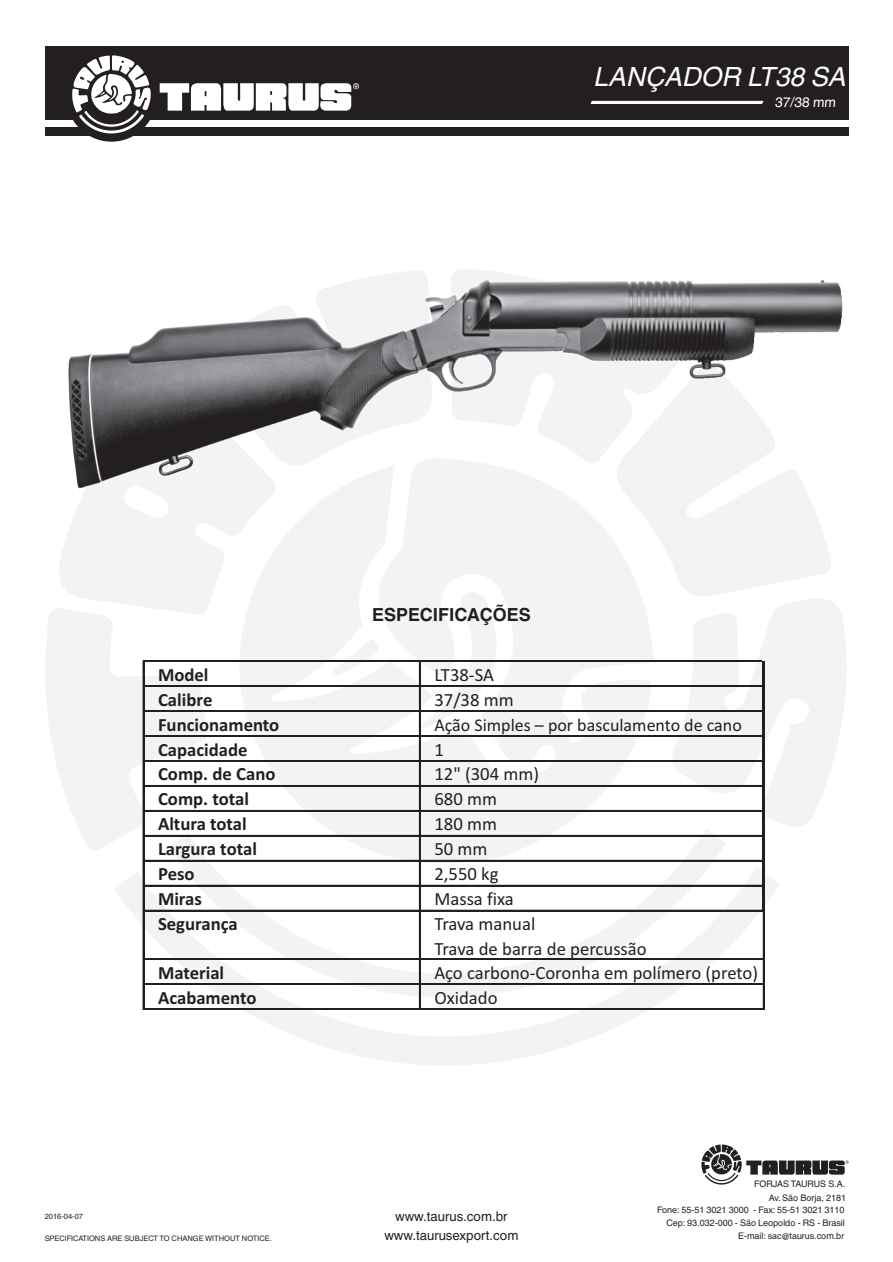
<style>
.page{position:relative;width:893px;height:1262px;background:#fff}
.page>*{position:absolute;margin:0;border:0;box-sizing:border-box;transform-origin:0 0}
.t1{font:italic 26.4px "Helvetica World";color:#fff}
.t2{font:18.75px/24.9px "Calibri";color:#231f20}
.t3{font:700 18.75px "Calibri";color:#231f20}
.t4{font:18px "Calibri";color:#231f20}
.t5{font:700 18px "Helvetica World";color:#231f20}
.t6{font:13.8px "Helvetica World";color:#fff}
.t7{font:13.35px/19px "Helvetica World";color:#231f20;text-align:center}
.t8{font:9px/12.9px "Helvetica World";color:#231f20;text-align:right}
.t9{font:7.5px "Helvetica World";color:#231f20}
</style>
<div class="page">
<svg style="left:45px;top:508px;width:801px;height:557px"></svg>
<hr style="left:762px;top:660px;width:2px;height:251px;background:#231f20">
<hr style="left:143px;top:660px;width:1px;height:350px;background:#231f20">
<hr style="left:419px;top:662px;width:1px;height:348px;background:#231f20">
<hr style="left:763px;top:911px;width:1px;height:99px;background:#231f20">
<hr style="left:144px;top:660px;width:618px;height:2px;background:#231f20">
<hr style="left:144px;top:685px;width:618px;height:2px;background:#231f20">
<hr style="left:144px;top:710px;width:618px;height:2px;background:#231f20">
<hr style="left:144px;top:735px;width:618px;height:2px;background:#231f20">
<hr style="left:144px;top:760px;width:618px;height:1px;background:#231f20">
<hr style="left:144px;top:785px;width:618px;height:1px;background:#231f20">
<hr style="left:144px;top:810px;width:618px;height:1px;background:#231f20">
<hr style="left:144px;top:835px;width:618px;height:1px;background:#231f20">
<hr style="left:144px;top:860px;width:618px;height:1px;background:#231f20">
<hr style="left:144px;top:885px;width:618px;height:1px;background:#231f20">
<hr style="left:144px;top:910px;width:618px;height:1px;background:#231f20">
<hr style="left:144px;top:958px;width:620px;height:2px;background:#231f20">
<hr style="left:144px;top:983px;width:620px;height:2px;background:#231f20">
<hr style="left:144px;top:1008px;width:620px;height:2px;background:#231f20">
<div style="left:45px;top:46px;width:803px;height:73px;background:#231f20"></div>
<div style="left:45px;top:127px;width:803px;height:8px;background:#231f20"></div>
<div style="left:66px;top:48px;width:91px;height:94px;background:#231f20;border-radius:50%"></div>
<svg style="left:72px;top:55px;width:79px;height:78px"></svg>
<svg style="left:160px;top:83px;width:199px;height:28px"></svg>
<svg style="left:590px;top:101px;width:173px;height:3px"></svg>
<svg style="left:701px;top:1144px;width:147px;height:40px"></svg>
<img style="left:68px;top:269px;width:775px;height:239px">
<h1 class="t1" style="left:593px;top:67px;width:259px">LANÇADOR LT38 SA</h1>
<p class="t6" style="left:774px;top:97px;width:63px">37/38 mm</p>
<p class="t5" style="left:372px;top:608px;width:160px">ESPECIFICAÇÕES</p>
<p class="t3" style="left:158px;top:666px;width:52px">Model</p>
<p class="t2" style="left:434px;top:663px;width:61px">LT38-SA</p>
<p class="t3" style="left:158px;top:691px;width:56px">Calibre</p>
<p class="t2" style="left:434px;top:688px;width:81px">37/38 mm</p>
<p class="t3" style="left:158px;top:716px;width:123px">Funcionamento</p>
<p class="t4" style="left:434px;top:717px;width:309px">Ação Simples – por basculamento de cano</p>
<p class="t3" style="left:158px;top:741px;width:91px">Capacidade</p>
<p class="t2" style="left:434px;top:738px;width:11px">1</p>
<p class="t3" style="left:158px;top:766px;width:119px">Comp. de Cano</p>
<p class="t2" style="left:434px;top:763px;width:106px">12" (304 mm)</p>
<p class="t3" style="left:158px;top:791px;width:92px">Comp. total</p>
<p class="t2" style="left:434px;top:788px;width:64px">680 mm</p>
<p class="t3" style="left:158px;top:816px;width:90px">Altura total</p>
<p class="t2" style="left:434px;top:813px;width:64px">180 mm</p>
<p class="t3" style="left:158px;top:841px;width:100px">Largura total</p>
<p class="t2" style="left:434px;top:838px;width:55px">50 mm</p>
<p class="t3" style="left:158px;top:866px;width:38px">Peso</p>
<p class="t2" style="left:434px;top:863px;width:66px">2,550 kg</p>
<p class="t3" style="left:158px;top:891px;width:45px">Miras</p>
<p class="t2" style="left:434px;top:888px;width:81px">Massa fixa</p>
<p class="t3" style="left:158px;top:916px;width:81px">Segurança</p>
<p class="t2" style="left:434px;top:913px;width:214px">Trava manual<br>Trava de barra de percussão</p>
<p class="t3" style="left:158px;top:964px;width:68px">Material</p>
<p class="t2" style="left:434px;top:961px;width:325px">Aço carbono-Coronha em polímero (preto)</p>
<p class="t3" style="left:158px;top:989px;width:100px">Acabamento</p>
<p class="t2" style="left:434px;top:986px;width:65px">Oxidado</p>
<p class="t9" style="left:45px;top:1213px;width:40px">2016-04-07</p>
<p class="t9" style="left:45px;top:1235px;width:229px">SPECIFICATIONS ARE SUBJECT TO CHANGE WITHOUT NOTICE.</p>
<p class="t7" style="left:384px;top:1207px;width:135px">www.taurus.com.br www.taurusexport.com</p>
<p class="t8" style="left:754px;top:1178px;width:93px;line-height:13.6px">FORJAS TAURUS S.A.<br>Av. São Borja, 2181</p>
<p class="t8" style="left:657px;top:1204px;width:189px">Fone: 55-51 3021 3000 - Fax: 55-51 3021 3110<br>Cep: 93.032-000 - São Leopoldo - RS - Brasil<br>E-mail: sac@taurus.com.br</p>
</div>
